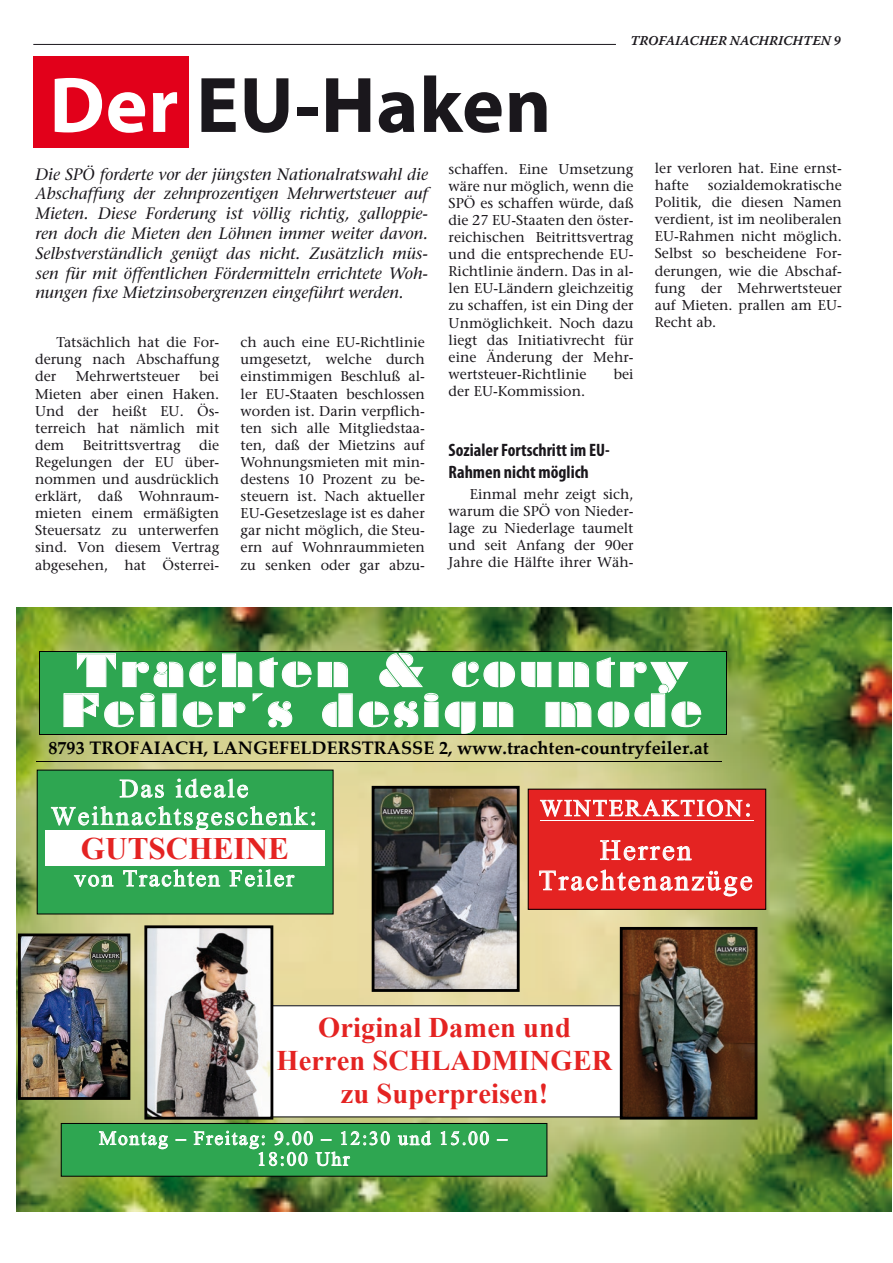
<style>
.page{position:relative;width:893px;height:1263px;background:#fff}
.page>*{position:absolute;margin:0;border:0;box-sizing:border-box;transform-origin:0 0}
.Titel_2{font:700 79.5px "Myriad Pro";letter-spacing:.01em;color:#1a171c}
.t1{font:42.75px/39.9px "Braggadocio";letter-spacing:.085em;color:#fff;text-align:center}
.t2{font:700 31.2px "Times New Roman";color:#e42322}
.t3{font:700 28.35px/33.2px "Times New Roman";letter-spacing:.005em;color:#e42322;text-align:center}
.t4{font:28.35px/30.3px "Mongolian Baiti";letter-spacing:.085em;color:#fff;text-align:center}
.t5{font:25.95px/27.5px "Mongolian Baiti";letter-spacing:.085em;color:#fff;text-align:center}
.t6{font:23.4px "Mongolian Baiti";letter-spacing:.085em;color:#fff}
.t7{font:19.35px/20.9px "Mongolian Baiti";letter-spacing:.09em;color:#fff;text-align:center}
.t8{font:700 18.15px "Palatino Linotype";letter-spacing:.005em;color:#010000}
.zwitit{font:700 condensed 18px/21.6px "Myriad Pro";color:#1a171c}
.vorspann{font:italic 16.5px/19.8px "Stone Serif";color:#1a171c;text-align:justify}
.swt-twxt{font:14.25px/17.1px "Stone Serif";color:#1a171c;text-align:justify}
.t9{font:13.5px "Warnock Pro Semibold It Capt";color:#1a171c}
.s1{color:#fff}
.s2{font-size:25.95px}
</style>
<div class="page">
<hr style="left:33px;top:44px;width:583px;height:1px;background:#1a171c">
<div style="left:33px;top:57px;width:156px;height:91px;background:#e2001a"></div>
<img style="left:16px;top:608px;width:875px;height:604px">
<div style="left:37px;top:770px;width:296px;height:144px;background:#2ea651"></div>
<div style="left:45px;top:830px;width:280px;height:36px;background:#fff"></div>
<div style="left:262px;top:1005px;width:365px;height:112px;background:#fff"></div>
<div style="left:61px;top:1123px;width:486px;height:53px;background:#2ea651"></div>
<div style="left:61px;top:1123px;width:486px;height:54px;border:1px solid #010000"></div>
<div style="left:528px;top:789px;width:238px;height:120px;background:#e42322"></div>
<div style="left:528px;top:789px;width:238px;height:121px;border:1px solid #010000"></div>
<hr style="left:540px;top:820px;width:214px;height:1px;background:#fff">
<img style="left:376px;top:790px;width:140px;height:198px">
<div style="left:372px;top:786px;width:148px;height:206px;border:3px solid #010000"></div>
<img style="left:22px;top:937px;width:104px;height:159px">
<div style="left:18px;top:933px;width:112px;height:167px;border:3px solid #010000"></div>
<img style="left:148px;top:929px;width:121px;height:186px">
<div style="left:144px;top:925px;width:129px;height:194px;border:3px solid #010000"></div>
<img style="left:624px;top:931px;width:129px;height:184px">
<div style="left:620px;top:927px;width:137px;height:192px;border:3px solid #010000"></div>
<div style="left:40px;top:652px;width:687px;height:41px;background:#2ea651"></div>
<hr style="left:40px;top:652px;width:687px;height:1px;background:#010000">
<hr style="left:39px;top:652px;width:1px;height:41px;background:#010000">
<hr style="left:727px;top:652px;width:1px;height:41px;background:#010000">
<div style="left:40px;top:693px;width:687px;height:41px;background:#2ea651"></div>
<hr style="left:40px;top:734px;width:687px;height:1px;background:#010000">
<hr style="left:39px;top:693px;width:1px;height:41px;background:#010000">
<hr style="left:727px;top:693px;width:1px;height:41px;background:#010000">
<hr style="left:36px;top:761px;width:686px;height:1px;background:#010000">
<p class="t9" style="left:630px;top:33px;width:212px">TROFAIACHER NACHRICHTEN 9</p>
<p class="Titel_2" style="left:49px;top:53px;width:503px"><span class="s1">Der</span> EU-Haken</p>
<p class="swt-twxt" style="left:449px;top:160px;width:186px">schaffen. Eine Umsetzung wäre nur möglich, wenn die SPÖ es schaffen würde, daß die 27 EU-Staaten den öster&shy;reichischen Beitrittsvertrag und die entsprechende EU-Richtlinie ändern. Das in al&shy;len EU-Ländern gleichzeitig zu schaffen, ist ein Ding der Unmöglichkeit. Noch dazu liegt das Initiativrecht für eine Änderung der Mehr&shy;wertsteuer-Richtlinie</p>
<p class="vorspann" style="left:35px;top:164px;width:394px">Die SPÖ forderte vor der jüngsten Nationalratswahl die Abschaffung der zehnprozentigen Mehrwertsteuer auf Mieten. Diese Forderung ist völlig richtig, galloppie&shy;ren doch die Mieten den Löhnen immer weiter davon.<br>Selbstverständlich genügt das nicht. Zusätzlich müs&shy;sen für mit öffentlichen Fördermitteln errichtete Woh&shy;nungen fixe Mietzinsobergrenzen eingeführt werden.</p>
<p class="swt-twxt" style="left:35px;top:334px;width:186px;text-indent:21px">Tatsächlich hat die For&shy;derung nach Abschaffung der</p>
<p class="swt-twxt" style="left:241px;top:334px;width:186px">ch auch eine EU-Richtlinie umgesetzt, welche durch einstimmigen Beschluß al&shy;ler EU-Staaten beschlossen worden ist. Darin verpflich&shy;ten sich alle Mitgliedstaa&shy;ten, daß der Mietzins auf Wohnungsmieten mit min&shy;destens 10 Prozent zu be&shy;steuern ist. Nach aktueller EU-Gesetzeslage ist es daher gar nicht möglich, die Steu&shy;ern auf Wohnraummieten zu senken oder gar abzu-</p>
<p class="swt-twxt" style="left:614px;top:365px;width:21px">bei</p>
<p class="swt-twxt" style="left:35px;top:368px;width:186px;text-indent:164px">bei Mieten aber einen Haken.<br>Und der heißt EU. Ös&shy;terreich hat nämlich mit dem</p>
<p class="swt-twxt" style="left:76px;top:368px;width:106px">Mehrwertsteuer</p>
<p class="swt-twxt" style="left:449px;top:382px;width:138px">der EU-Kommission.</p>
<p class="swt-twxt" style="left:35px;top:436px;width:186px;text-indent:164px">die Regelungen der EU über&shy;nommen und ausdrücklich erklärt, daß Wohnraum&shy;mieten einem ermäßigten Steuersatz zu unterwerfen sind. Von diesem Vertrag abgesehen, hat Österrei-</p>
<p class="swt-twxt" style="left:83px;top:436px;width:99px">Beitrittsvertrag</p>
<p class="zwitit" style="left:449px;top:439px;width:163px">Sozialer Fortschritt im EU-<br>Rahmen nicht möglich</p>
<p class="swt-twxt" style="left:449px;top:485px;width:186px;text-indent:21px">Einmal mehr zeigt sich, warum die SPÖ von Nieder&shy;lage zu Niederlage taumelt und seit Anfang der 90er Jahre die Hälfte ihrer Wäh-</p>
<p class="swt-twxt" style="left:655px;top:159px;width:189px">ler verloren hat. Eine ernst&shy;hafte</p>
<p class="swt-twxt" style="left:655px;top:176px;width:189px;text-indent:53px">sozialdemokratische Politik, die diesen Namen verdient, ist im neoliberalen EU-Rahmen nicht möglich.<br>Selbst so bescheidene For&shy;derungen, wie die Abschaf&shy;fung der Mehrwertsteuer auf Mieten. prallen am EU-Recht ab.</p>
<p class="t1" style="left:61px;top:650px;width:642px">Trachten &amp; country<br>Feiler´s design mode</p>
<p class="t8" style="left:48px;top:735px;width:662px">8793 TROFAIACH, LANGEFELDERSTRASSE 2, www.trachten-countryfeiler.at</p>
<p class="t5" style="left:51px;top:775px;width:267px">Das ideale<br>Weihnachtsgeschenk:</p>
<p class="t2" style="left:81px;top:827px;width:210px">GUTSCHEINE</p>
<p class="t6" style="left:74px;top:866px;width:221px">von Trachten Feiler</p>
<p class="t6" style="left:540px;top:795px;width:213px">WINTERAKTION<span class="s2">:</span></p>
<p class="t4" style="left:539px;top:835px;width:215px">Herren<br>Trachtenanzüge</p>
<p class="t3" style="left:276px;top:1010px;width:337px">Original Damen und<br>Herren SCHLADMINGER zu Superpreisen!</p>
<p class="t7" style="left:99px;top:1128px;width:410px">Montag – Freitag: 9.00 – 12:30 und 15.00 –<br>18:00 Uhr</p>
</div>
